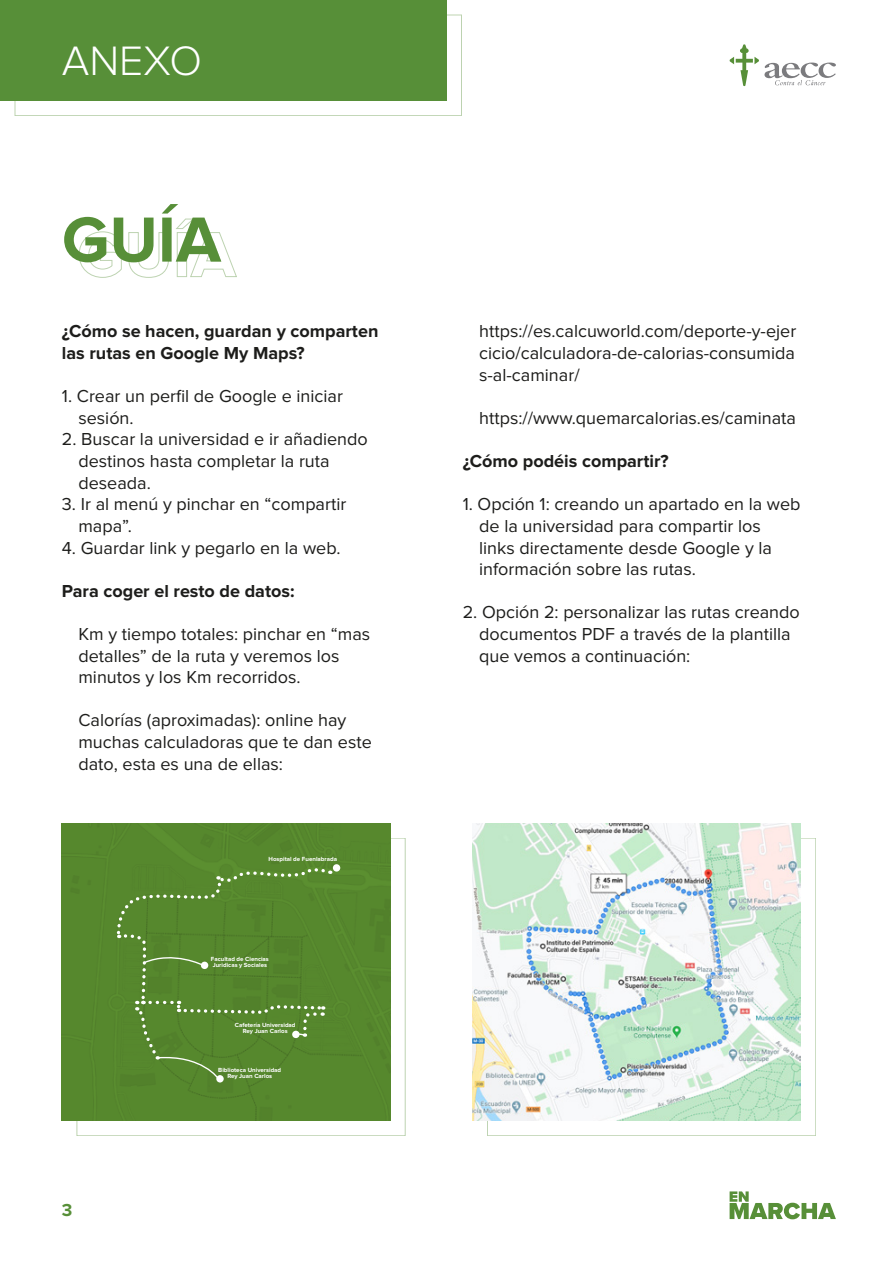
<style>
.page{position:relative;width:893px;height:1263px;background:#fff}
.page>*{position:absolute;margin:0;border:0;box-sizing:border-box;transform-origin:0 0}
.t1{font:700 66px "Proxima Nova";color:#578f38}
.t2{font:300 42.6px "Proxima Nova";color:#fff}
.t3{font:18px/21.6px "Proxima Nova";color:#1d1d1b}
.t4{font:700 18px/21.6px "Proxima Nova";color:#1d1d1b}
.t5{font:700 18px "Proxima Nova";color:#578f38}
.t6{font:700 6.15px/6.1px "Proxima Nova";color:#fff;text-align:center}
</style>
<div class="page">
<div style="left:0;top:0;width:446px;height:101px;background:#578f38"></div>
<svg style="left:79px;top:232px;width:43px;height:46px"></svg>
<svg style="left:129px;top:232px;width:40px;height:46px"></svg>
<svg style="left:176px;top:219px;width:60px;height:58px"></svg>
<svg style="left:730px;top:1191px;width:106px;height:28px"></svg>
<div style="left:62px;top:823px;width:328px;height:298px;background:#56882d"></div>
<div style="left:216px;top:1075px;width:8px;height:7px;background:#fff;border-radius:50%"></div>
<div style="left:333px;top:864px;width:7px;height:7px;background:#fff;border-radius:50%"></div>
<svg style="left:116px;top:868px;width:215px;height:212px"></svg>
<img style="left:472px;top:823px;width:329px;height:298px">
<svg style="left:730px;top:44px;width:106px;height:42px"></svg>
<h2 class="t2" style="left:62px;top:41px;width:142px">ANEXO</h2>
<h1 class="t1" style="left:62px;top:209px;width:161px">GUÍA</h1>
<p class="t4" style="left:62px;top:321px;width:318px">¿Cómo se hacen, guardan y comparten las rutas en Google My Maps?</p>
<p class="t3" style="left:78px;top:386px;width:266px;text-indent:-17px">1. Crear un perfil de Google e iniciar sesión.</p>
<p class="t3" style="left:78px;top:429px;width:291px;text-indent:-17px">2. Buscar la universidad e ir añadiendo destinos hasta completar la ruta deseada.</p>
<p class="t3" style="left:78px;top:494px;width:269px;text-indent:-17px">3. Ir al menú y pinchar en “compartir mapa”.</p>
<p class="t3" style="left:62px;top:537px;width:280px">4. Guardar link y pegarlo en la web.</p>
<p class="t4" style="left:62px;top:581px;width:234px">Para coger el resto de datos:</p>
<p class="t3" style="left:78px;top:624px;width:293px">Km y tiempo totales: pinchar en “mas detalles” de la ruta y veremos los minutos y los Km recorridos.</p>
<p class="t3" style="left:78px;top:710px;width:295px">Calorías (aproximadas): online hay muchas calculadoras que te dan este dato, esta es una de ellas:</p>
<p class="t6" style="left:269px;top:856px;width:70px">Hospital de Fuenlabrada</p>
<p class="t6" style="left:211px;top:956px;width:60px;text-align:left">Facultad de Ciencias<br>Juridicas y Sociales</p>
<p class="t6" style="left:235px;top:1022px;width:62px">Cafetería Universidad<br>Rey Juan Carlos</p>
<p class="t5" style="left:62px;top:1201px;width:12px">3</p>
<p class="t6" style="left:218px;top:1067px;width:64px">Biblioteca Universidad<br>Rey Juan Carlos</p>
<p class="t3" style="left:479px;top:321px;width:319px;text-align:justify">https://es.calcuworld.com/deporte-y-ejer cicio/calculadora-de-calorias-consumida s-al-caminar/</p>
<p class="t3" style="left:479px;top:408px;width:318px">https://www.quemarcalorias.es/caminata</p>
<p class="t4" style="left:463px;top:451px;width:208px">¿Cómo podéis compartir?</p>
<p class="t3" style="left:479px;top:494px;width:323px;text-indent:-17px">1. Opción 1: creando un apartado en la web de la universidad para compartir los links directamente desde Google y la información sobre las rutas.</p>
<p class="t3" style="left:479px;top:602px;width:322px;text-indent:-17px">2. Opción 2: personalizar las rutas creando documentos PDF a través de la plantilla que vemos a continuación:</p>
</div>
